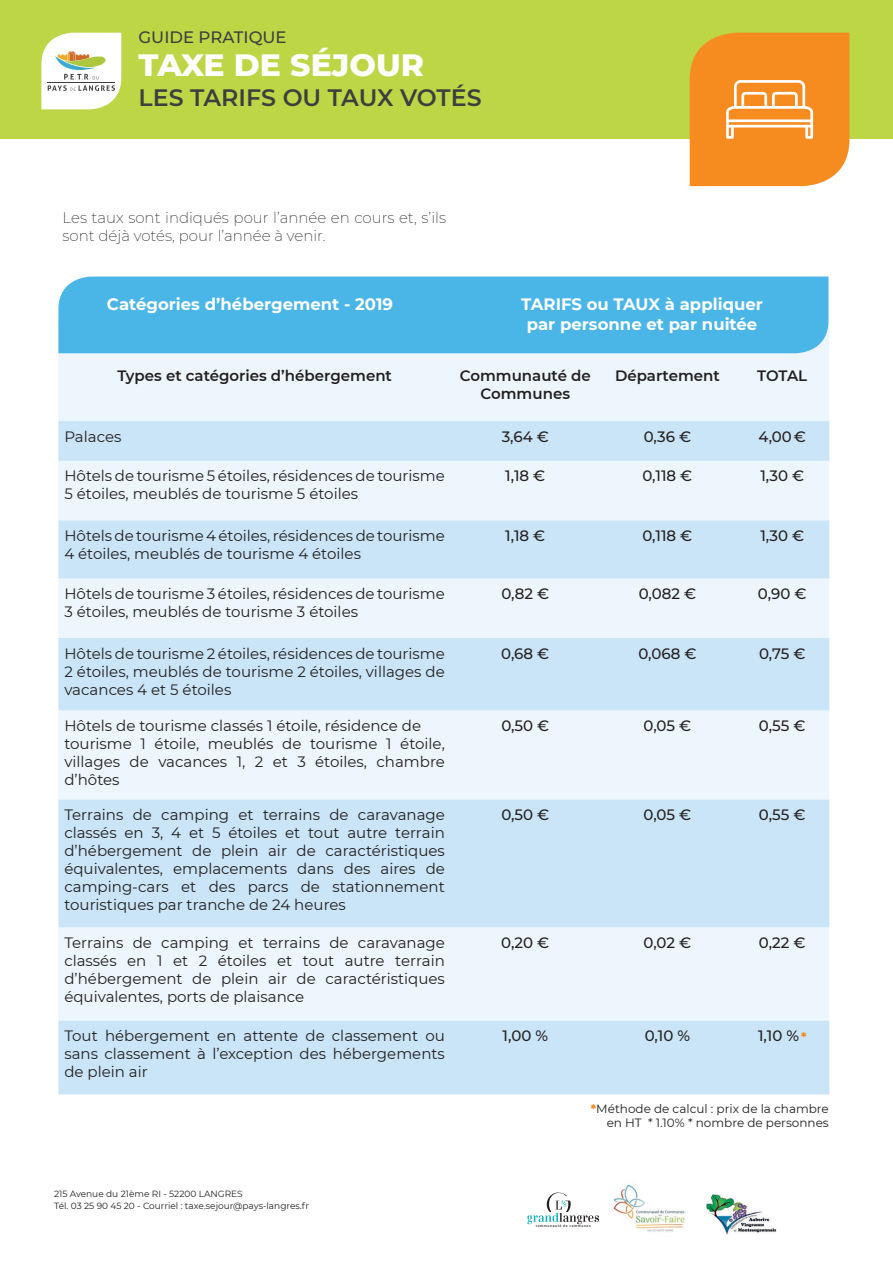
<style>
.page{position:relative;width:893px;height:1263px;background:#fff}
.page>*{position:absolute;margin:0;border:0;box-sizing:border-box;transform-origin:0 0}
.t1{font:800 31.5px "Montserrat";color:#fff}
.t2{font:600 23.7px "Montserrat";color:#3e3e3f}
.t3{font:700 16.5px/19.8px "Montserrat";color:#fff;text-align:center}
.t4{font:500 16.5px "Montserrat";color:#3e3e3f}
.t5{font:15px/18px "Montserrat";color:#231f20}
.t6{font:500 15px "Montserrat";color:#231f20}
.t7{font:200 15px/18px "Montserrat";color:#231f20}
.t8{font:600 15px/18px "Montserrat";color:#231f20;text-align:center}
.t9{font:12px/14.4px "Montserrat";color:#231f20;text-align:right}
.t10{font:9px/12.6px "Montserrat";color:#231f20}
.t11{font:500 3.75px "DIN";letter-spacing:.14em;color:#231f20;scale:.95 1}
.s1{font-weight:800;font-size:12px;color:#f68b1f}
.s2{font-weight:800;color:#f68b1f}
</style>
<div class="page">
<div style="left:0;top:0;width:893px;height:139px;background:#bcd646"></div>
<svg style="left:690px;top:33px;width:159px;height:153px"></svg>
<img style="left:613px;top:1184px;width:72px;height:48px">
<img style="left:706px;top:1194px;width:71px;height:40px">
<svg style="left:527px;top:1192px;width:72px;height:32px"></svg>
<svg style="left:41px;top:33px;width:80px;height:76px"></svg>
<hr style="left:48px;top:82px;width:67px;height:1px;background:#3e3e3f">
<div style="left:58px;top:325px;width:771px;height:96px;background:#ecf6fc"></div>
<svg style="left:58px;top:421px;width:771px;height:673px;fill:#cae5f7"></svg>
<div style="left:58px;top:277px;width:770px;height:76px;background:#4ab6e7"></div>
<p class="t4" style="left:139px;top:26px;width:150px">GUIDE PRATIQUE</p>
<h1 class="t1" style="left:139px;top:41px;width:287px">TAXE DE SÉJOUR</h1>
<h2 class="t2" style="left:139px;top:80px;width:345px">LES TARIFS OU TAUX VOTÉS</h2>
<p class="t7" style="left:63px;top:208px;width:385px">Les taux sont indiqués pour l’année en cours et, s’ils sont déjà votés, pour l’année à venir.</p>
<p class="t3" style="left:107px;top:294px;width:287px">Catégories d’hébergement - 2019</p>
<p class="t3" style="left:521px;top:294px;width:243px">TARIFS ou TAUX à appliquer par personne et par nuitée</p>
<p class="t8" style="left:117px;top:366px;width:276px">Types et catégories d’hébergement</p>
<p class="t8" style="left:460px;top:366px;width:132px">Communauté de<br>Communes</p>
<p class="t8" style="left:615px;top:366px;width:106px">Département</p>
<p class="t8" style="left:757px;top:366px;width:52px">TOTAL</p>
<p class="t5" style="left:64px;top:427px;width:59px">Palaces</p>
<p class="t6" style="left:502px;top:426px;width:49px">3,64 €</p>
<p class="t6" style="left:644px;top:426px;width:49px">0,36 €</p>
<p class="t6" style="left:758px;top:426px;width:49px">4,00 €</p>
<p class="t5" style="left:64px;top:466px;width:382px">Hôtels de tourisme 5 étoiles, résidences de tourisme<br>5 étoiles, meublés de tourisme 5 étoiles</p>
<p class="t6" style="left:505px;top:466px;width:42px">1,18 €</p>
<p class="t6" style="left:642px;top:466px;width:51px">0,118 €</p>
<p class="t6" style="left:760px;top:466px;width:45px">1,30 €</p>
<p class="t5" style="left:64px;top:526px;width:382px">Hôtels de tourisme 4 étoiles, résidences de tourisme<br>4 étoiles, meublés de tourisme 4 étoiles</p>
<p class="t6" style="left:505px;top:525px;width:42px">1,18 €</p>
<p class="t6" style="left:642px;top:525px;width:51px">0,118 €</p>
<p class="t6" style="left:760px;top:525px;width:45px">1,30 €</p>
<p class="t5" style="left:64px;top:584px;width:382px">Hôtels de tourisme 3 étoiles, résidences de tourisme<br>3 étoiles, meublés de tourisme 3 étoiles</p>
<p class="t6" style="left:501px;top:583px;width:49px">0,82 €</p>
<p class="t6" style="left:639px;top:583px;width:59px">0,082 €</p>
<p class="t6" style="left:758px;top:583px;width:50px">0,90 €</p>
<p class="t5" style="left:64px;top:644px;width:382px;text-align:justify">Hôtels de tourisme 2 étoiles, résidences de tourisme 2 étoiles, meublés de tourisme 2 étoiles, villages de vacances 4 et 5 étoiles</p>
<p class="t6" style="left:501px;top:643px;width:50px">0,68 €</p>
<p class="t6" style="left:638px;top:643px;width:60px">0,068 €</p>
<p class="t6" style="left:759px;top:643px;width:48px">0,75 €</p>
<p class="t5" style="left:64px;top:716px;width:382px">Hôtels de tourisme classés 1 étoile, résidence de tourisme 1 étoile, meublés de tourisme 1 étoile, villages de vacances 1, 2 et 3 étoiles, chambre d’hôtes</p>
<p class="t6" style="left:501px;top:715px;width:49px">0,50 €</p>
<p class="t6" style="left:643px;top:715px;width:49px">0,05 €</p>
<p class="t6" style="left:759px;top:715px;width:48px">0,55 €</p>
<p class="t5" style="left:64px;top:805px;width:382px;text-align:justify">Terrains de camping et terrains de caravanage classés en 3, 4 et 5 étoiles et tout autre terrain d’hébergement de plein air de caractéristiques équivalentes, emplacements dans des aires de camping-cars et des parcs de stationnement touristiques par tranche de 24 heures</p>
<p class="t6" style="left:501px;top:804px;width:49px">0,50 €</p>
<p class="t6" style="left:643px;top:804px;width:49px">0,05 €</p>
<p class="t6" style="left:759px;top:804px;width:48px">0,55 €</p>
<p class="t5" style="left:64px;top:933px;width:382px;text-align:justify">Terrains de camping et terrains de caravanage classés en 1 et 2 étoiles et tout autre terrain d’hébergement de plein air de caractéristiques équivalentes, ports de plaisance</p>
<p class="t6" style="left:501px;top:932px;width:50px">0,20 €</p>
<p class="t6" style="left:643px;top:932px;width:49px">0,02 €</p>
<p class="t6" style="left:759px;top:932px;width:48px">0,22 €</p>
<p class="t5" style="left:64px;top:1026px;width:382px;text-align:justify">Tout hébergement en attente de classement ou sans classement à l’exception des hébergements de plein air</p>
<p class="t6" style="left:503px;top:1025px;width:47px">1,00 %</p>
<p class="t6" style="left:645px;top:1025px;width:47px">0,10 %</p>
<p class="t6" style="left:758px;top:1025px;width:50px">1,10 % <span class="s1">*</span></p>
<p class="t10" style="left:54px;top:1187px;width:257px">215 Avenue du 21ème RI - 52200 LANGRES<br>Tél. 03 25 90 45 20 - Courriel : taxe.sejour@pays-langres.fr</p>
<p class="t9" style="left:591px;top:1101px;width:239px"><span class="s2">*</span>Méthode de calcul : prix de la chambre en HT * 1.10% * nombre de personnes</p>
<p class="t11" style="left:536px;top:1223px;width:60px">communauté de communes</p>
</div>
